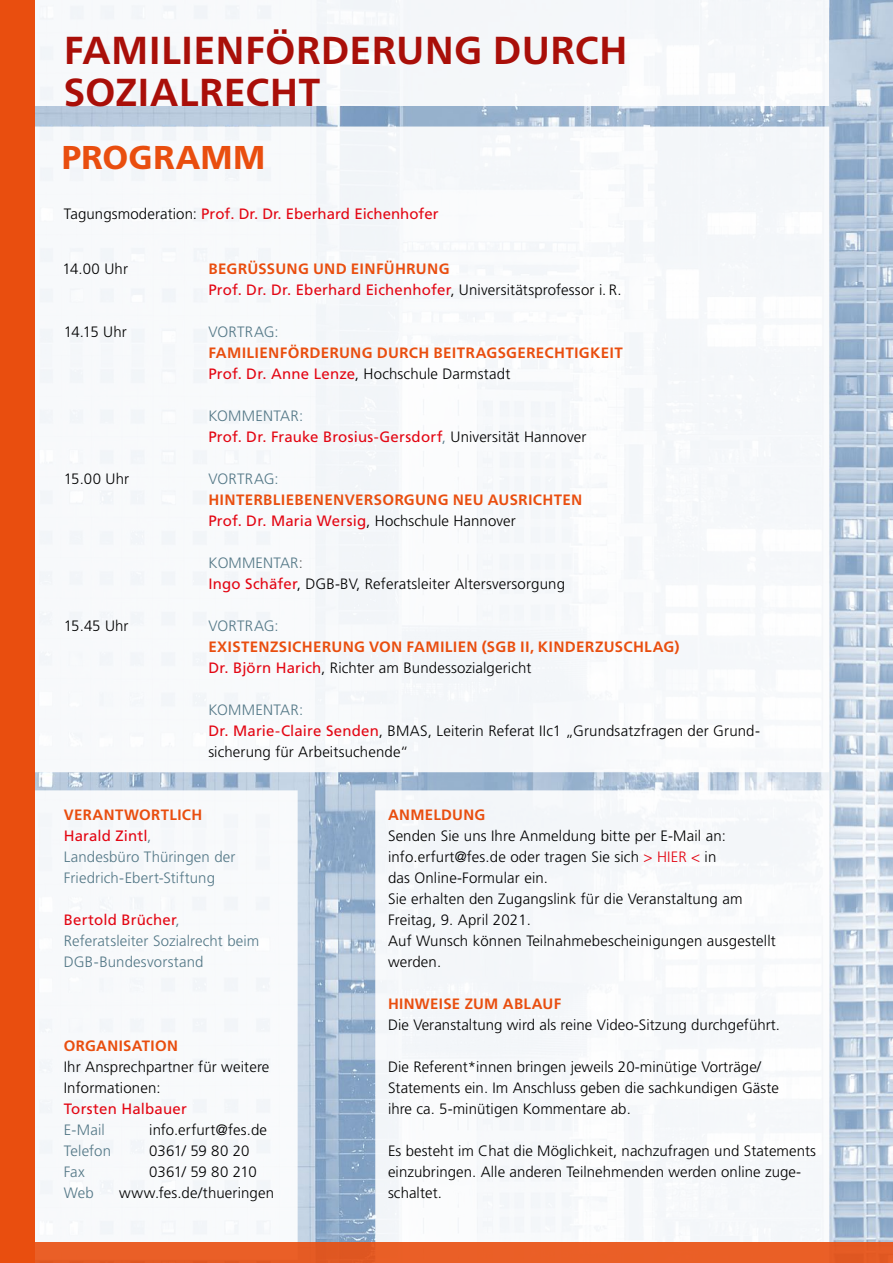
<style>
.page{position:relative;width:893px;height:1263px;background:#fff}
.page>*{position:absolute;margin:0;border:0;box-sizing:border-box;transform-origin:0 0}
.t1{font:700 39px/42px "Frutiger Neue LT Pro";letter-spacing:.005em;color:#a90f09}
.fliesstext-einladung{font:800 33px "Frutiger Neue LT Pro";letter-spacing:.005em;color:#e94e0f}
.fliesstext-einladung-2{font:300 15px/21px "Frutiger LT Std";letter-spacing:.005em;color:#000}
.fliesstext-einladung-3{font:700 15px/21px "Frutiger Neue LT Pro";letter-spacing:.02em;color:#e94e0f}
.fliesstext-einladung-4{font:15px/21px "Frutiger LT Pro";letter-spacing:.01em;color:#e30613}
.fliesstext-einladung-5{font:300 15px/21px "Frutiger LT Std";letter-spacing:.01em;color:#547887}
.fliesstext-einladung-6{font:700 15px "Frutiger LT Std";letter-spacing:.02em;color:#e94e0f}
.fliesstext-einladung-7{font:300 15px "Frutiger LT Std";letter-spacing:-.015em;color:#000}
.s1{font-family:"Frutiger LT Std";font-weight:300;color:#000}
.s2{font-family:"Frutiger Neue LT Pro";font-weight:700;color:#e94e0f}
.s3{font-family:"Frutiger LT Std";font-weight:300;color:#547887}
.s4{font-family:"Frutiger LT Pro";font-weight:400;color:#e30613}
.s5{color:#547887}
.s6{color:#575756}
.s7{font-weight:700;color:#e94e0f}
.s8{color:#e30613}
</style>
<div class="page">
<img style="left:34px;top:0;width:859px;height:1242px">
<div style="left:0;top:127px;width:829px;height:645px;background:#f7f9fb"></div>
<div style="left:0;top:790px;width:298px;height:470px;background:#f8f9fb"></div>
<div style="left:375px;top:790px;width:454px;height:473px;background:#f6f8fa"></div>
<div style="left:0;top:1242px;width:893px;height:21px;background:#ea5f27"></div>
<div style="left:0;top:0;width:829px;height:106px;background:#f5f7fa"></div>
<div style="left:0;top:0;width:34px;height:1263px;background:#e94e0f"></div>
<p class="t1" style="left:64px;top:29px;width:565px">FAMILIENFÖRDERUNG DURCH<br>SOZIALRECHT</p>
<p class="fliesstext-einladung" style="left:62px;top:137px;width:205px">PROGRAMM</p>
<p class="fliesstext-einladung-4" style="left:64px;top:203px;width:376px"><span class="s1">Tagungsmoderation:</span> Prof. Dr. Dr. Eberhard Eichenhofer</p>
<p class="fliesstext-einladung-2" style="left:62px;top:258px;width:67px">14.00 Uhr</p>
<p class="fliesstext-einladung-4" style="left:208px;top:258px;width:415px"><span class="s2">BEGRÜSSUNG UND EINFÜHRUNG<br></span>Prof. Dr. Dr. Eberhard Eichenhofer<span class="s1">, Universitätsprofessor i. R.</span></p>
<p class="fliesstext-einladung-2" style="left:64px;top:321px;width:65px">14.15 Uhr</p>
<p class="fliesstext-einladung-3" style="left:208px;top:321px;width:416px"><span class="s3">VORTRAG:<br></span>FAMILIENFÖRDERUNG DURCH BEITRAGSGERECHTIGKEIT<br><span class="s4">Prof. Dr. Anne Lenze</span><span class="s1">, Hochschule Darmstadt</span></p>
<p class="fliesstext-einladung-4" style="left:208px;top:405px;width:379px"><span class="s3">KOMMENTAR:<br></span>Prof. Dr. Frauke Brosius-Gersdorf<span class="s3">,</span> <span class="s1">Universität Hannover</span></p>
<p class="fliesstext-einladung-2" style="left:64px;top:468px;width:67px">15.00 Uhr</p>
<p class="fliesstext-einladung-3" style="left:208px;top:468px;width:376px"><span class="s3">VORTRAG:<br></span>HINTERBLIEBENENVERSORGUNG NEU AUSRICHTEN<br><span class="s4">Prof. Dr. Maria Wersig</span><span class="s1">, Hochschule Hannover</span></p>
<p class="fliesstext-einladung-2" style="left:208px;top:552px;width:358px"><span class="s5">KOMMENTAR</span><span class="s6">:<br></span><span class="s4">Ingo Schäfer</span>, DGB-BV, Referatsleiter Altersversorgung</p>
<p class="fliesstext-einladung-2" style="left:64px;top:615px;width:66px">15.45 Uhr</p>
<p class="fliesstext-einladung-3" style="left:208px;top:615px;width:473px"><span class="s3">VORTRAG:<br></span>EXISTENZSICHERUNG VON FAMILIEN (SGB II, KINDERZUSCHLAG)<br><span class="s4">Dr. Björn Harich</span><span class="s1">, Richter am Bundessozialgericht</span></p>
<p class="fliesstext-einladung-2" style="left:208px;top:699px;width:553px"><span class="s5">KOMMENTAR:<br></span><span class="s4">Dr. Marie-Claire Senden</span>, BMAS, Leiterin Referat IIc1 „Grundsatzfragen der Grund&shy;sicherung für Arbeitsuchende“</p>
<p class="fliesstext-einladung-6" style="left:64px;top:805px;width:140px">VERANTWORTLICH</p>
<p class="fliesstext-einladung-5" style="left:64px;top:825px;width:173px"><span class="s4">Harald Zintl</span>,<br>Landesbüro Thüringen der<br>Friedrich-Ebert-Stiftung</p>
<p class="fliesstext-einladung-5" style="left:64px;top:909px;width:197px"><span class="s4">Bertold Brücher</span>,<br>Referatsleiter Sozialrecht beim<br>DGB-Bundesvorstand</p>
<p class="fliesstext-einladung-6" style="left:64px;top:1036px;width:116px">ORGANISATION</p>
<p class="fliesstext-einladung-2" style="left:64px;top:1056px;width:207px">Ihr Ansprechpartner für weitere<br>Informationen:<br><span class="s4">Torsten Halbauer</span></p>
<p class="fliesstext-einladung-5" style="left:64px;top:1119px;width:42px">E-Mail</p>
<p class="fliesstext-einladung-2" style="left:149px;top:1119px;width:119px">info.erfurt@fes.de</p>
<p class="fliesstext-einladung-5" style="left:64px;top:1140px;width:49px">Telefon</p>
<p class="fliesstext-einladung-2" style="left:149px;top:1140px;width:102px">0361/ 59 80 20</p>
<p class="fliesstext-einladung-5" style="left:64px;top:1161px;width:22px">Fax</p>
<p class="fliesstext-einladung-7" style="left:149px;top:1163px;width:109px">0361/ 59 80 210</p>
<p class="fliesstext-einladung-5" style="left:64px;top:1182px;width:32px">Web</p>
<p class="fliesstext-einladung-2" style="left:119px;top:1182px;width:156px">www.fes.de/thueringen</p>
<p class="fliesstext-einladung-2" style="left:388px;top:804px;width:389px"><span class="s7">ANMELDUNG<br></span>Senden Sie uns Ihre Anmeldung bitte per E-Mail an: info.erfurt@fes.de oder tragen Sie sich <span class="s8">&gt; HIER &lt;</span> in<br>das Online-Formular ein.<br>Sie erhalten den Zugangslink für die Veranstaltung am Freitag, 9. April 2021.<br>Auf Wunsch können Teilnahmebescheinigungen ausgestellt werden.</p>
<p class="fliesstext-einladung-6" style="left:388px;top:994px;width:175px">HINWEISE ZUM ABLAUF</p>
<p class="fliesstext-einladung-2" style="left:388px;top:1014px;width:394px">Die Veranstaltung wird als reine Video-Sitzung durchgeführt.</p>
<p class="fliesstext-einladung-2" style="left:388px;top:1056px;width:392px">Die Referent*innen bringen jeweils 20-minütige Vorträge/<br>Statements ein. Im Anschluss geben die sachkundigen Gäste ihre ca. 5-minütigen Kommentare ab.</p>
<p class="fliesstext-einladung-2" style="left:388px;top:1140px;width:430px">Es besteht im Chat die Möglichkeit, nachzufragen und Statements einzubringen. Alle anderen Teilnehmenden werden online zuge&shy;schaltet.</p>
</div>
